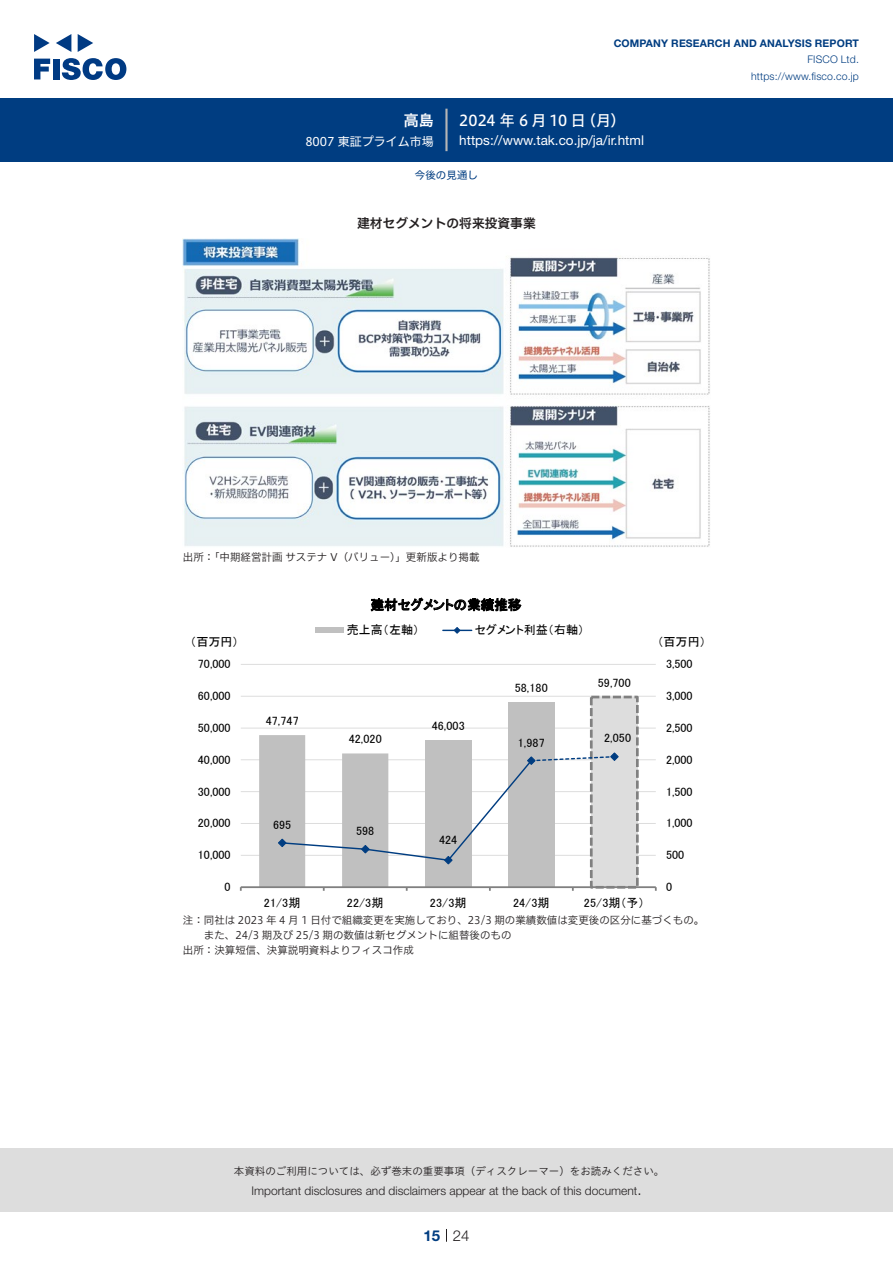
<style>
.page{position:relative;width:893px;height:1263px;background:#fff}
.page>*{position:absolute;margin:0;border:0;box-sizing:border-box;transform-origin:0 0}
.t1{font:15px "Hiragino UD Sans F Std N W5";color:#fff}
.t2{font:300 15px "Helvetica Neue LT Std";color:#231f20}
.t3{font:15px "Hiragino UD Sans F Std N W6";color:#fff}
.t4{font:700 15px "Helvetica Neue LT Std";color:#003d81}
.t5{font:13.5px "Helvetica Neue LT Std";color:#fff}
.t6{font:13.5px "MS P Gothic";letter-spacing:.015em;color:#000}
.チャートタイトル{font:12.75px "Hiragino UD Sans F Std N W6";color:#231f20}
.t7{font:12px "MS P Gothic";letter-spacing:.005em;color:#000}
.t8{font:300 12px "Helvetica Neue LT Std";color:#231f20}
.t9{font:12px "Hiragino UD Sans F Std N W4";color:#fff}
.表組み基本スタイル{font:10.5px/15px "Hiragino UD Sans F Std N W3";color:#231f20}
.t10{font:10.5px "Hiragino UD Sans Std W3";color:#231f20}
.t11{font:700 10.5px "Helvetica Neue LT Std";letter-spacing:.015em;color:#003d81}
.t12{font:300 10.5px/16.5px "Helvetica Neue LT Std";letter-spacing:.015em;color:#003d81;text-align:right}
.ヘッダー{font:10.5px "Hiragino UD Sans F Std N W4";color:#003d81}
</style>
<div class="page">
<div style="left:0;top:1148px;width:893px;height:64px;background:#ddd"></div>
<svg style="left:34px;top:59px;width:16px;height:20px"></svg>
<div style="left:53px;top:59px;width:6px;height:20px;background:#003a83"></div>
<svg style="left:62px;top:58px;width:64px;height:22px"></svg>
<svg style="left:34px;top:34px;width:16px;height:18px"></svg>
<svg style="left:78px;top:34px;width:15px;height:18px"></svg>
<svg style="left:56px;top:34px;width:15px;height:18px"></svg>
<div style="left:0;top:98px;width:893px;height:64px;background:#003d81"></div>
<hr style="left:445px;top:109px;width:3px;height:42px;background:#b5b5b6">
<svg style="left:446px;top:1229px;width:1px;height:13px"></svg>
<img style="left:183px;top:238px;width:527px;height:309px">
<hr style="left:241px;top:855px;width:415px;height:1px;background:#ddd">
<hr style="left:241px;top:823px;width:415px;height:1px;background:#ddd">
<hr style="left:241px;top:791px;width:415px;height:1px;background:#ddd">
<hr style="left:241px;top:759px;width:415px;height:1px;background:#ddd">
<hr style="left:241px;top:728px;width:415px;height:1px;background:#ddd">
<hr style="left:241px;top:696px;width:415px;height:1px;background:#ddd">
<hr style="left:241px;top:664px;width:415px;height:1px;background:#ddd">
<div style="left:508px;top:702px;width:46px;height:185px;background:#c0c0c0"></div>
<div style="left:591px;top:697px;width:46px;height:190px;background:#ddd"></div>
<div style="left:590px;top:696px;width:49px;height:193px;border:3px dashed #808080"></div>
<hr style="left:241px;top:886px;width:415px;height:2px;background:#808080">
<svg style="left:259px;top:735px;width:360px;height:156px"></svg>
<div style="left:315px;top:627px;width:29px;height:6px;background:#c0c0c0"></div>
<svg style="left:443px;top:627px;width:29px;height:7px"></svg>
<p class="t3" style="left:404px;top:109px;width:31px">高島</p>
<p class="t9" style="left:305px;top:132px;width:130px">8007 東証プライム市場</p>
<p class="t11" style="left:614px;top:37px;width:247px">COMPANY RESEARCH AND ANALYSIS REPORT</p>
<p class="t12" style="left:751px;top:51px;width:109px">FISCO Ltd. https://www.fisco.co j p.</p>
<p class="t1" style="left:581px;top:109px;width:46px">（月(</p>
<p class="t1" style="left:459px;top:109px;width:128px">2024 年 6 月 10 日</p>
<p class="t5" style="left:459px;top:132px;width:186px">https: / / w w w . t a k . c o j p. j a/ .i r/ h t m l</p>
<p class="ヘッダー" style="left:415px;top:167px;width:64px">今後の見通し</p>
<p class="チャートタイトル" style="left:357px;top:214px;width:180px">建材セグメントの将来投資事業</p>
<p class="表組み基本スタイル" style="left:183px;top:549px;width:298px">出所「：中期経営計画サステナ V（バリュー）」更新版より掲載</p>
<p class="t7" style="left:190px;top:635px;width:50px">（百万円）</p>
<p class="t7" style="left:198px;top:658px;width:34px">70,000</p>
<p class="t7" style="left:198px;top:690px;width:34px">60,000</p>
<p class="t7" style="left:198px;top:722px;width:34px">50,000</p>
<p class="t7" style="left:198px;top:753px;width:34px">40,000</p>
<p class="t7" style="left:198px;top:785px;width:34px">30,000</p>
<p class="t7" style="left:198px;top:817px;width:34px">20,000</p>
<p class="t7" style="left:198px;top:849px;width:34px">10,000</p>
<p class="t7" style="left:224px;top:881px;width:8px">0</p>
<p class="t7" style="left:266px;top:714px;width:34px">47,747</p>
<p class="t7" style="left:273px;top:819px;width:20px">695</p>
<p class="t7" style="left:264px;top:896px;width:38px">21/3期</p>
<p class="t6" style="left:371px;top:598px;width:152px">建材セグメントの業績推移</p>
<p class="t7" style="left:475px;top:624px;width:111px">セグメント利益（右軸(</p>
<p class="t7" style="left:347px;top:624px;width:74px">売上高（左軸）</p>
<p class="t7" style="left:349px;top:733px;width:34px">42,020</p>
<p class="t7" style="left:432px;top:720px;width:34px">46,003</p>
<p class="t7" style="left:515px;top:681px;width:34px">58,180</p>
<p class="t7" style="left:518px;top:736px;width:28px">1,987</p>
<p class="t7" style="left:598px;top:676px;width:34px">59,700</p>
<p class="t7" style="left:604px;top:731px;width:28px">2,050</p>
<p class="t7" style="left:356px;top:825px;width:20px">598</p>
<p class="t7" style="left:439px;top:833px;width:20px">424</p>
<p class="t7" style="left:347px;top:896px;width:38px">22/3期</p>
<p class="t7" style="left:430px;top:896px;width:38px">23/3期</p>
<p class="t7" style="left:513px;top:896px;width:38px">24/3期</p>
<p class="t7" style="left:584px;top:896px;width:62px">25/3期予（ (</p>
<p class="t7" style="left:657px;top:635px;width:50px">（百万円(</p>
<p class="t7" style="left:666px;top:658px;width:28px">3,500</p>
<p class="t7" style="left:666px;top:690px;width:28px">3,000</p>
<p class="t7" style="left:666px;top:722px;width:28px">2,500</p>
<p class="t7" style="left:666px;top:753px;width:28px">2,000</p>
<p class="t7" style="left:666px;top:785px;width:28px">1,500</p>
<p class="t7" style="left:666px;top:817px;width:28px">1,000</p>
<p class="t7" style="left:666px;top:849px;width:20px">500</p>
<p class="t7" style="left:666px;top:881px;width:8px">0</p>
<p class="表組み基本スタイル" style="left:204px;top:912px;width:502px;text-indent:-21px">注：同社は 2023 年 4 月 1 日付で組織変更を実施しており、23/3 期の業績数値は変更後の区分に基づくもの。また、24/3 期及び 25/3 期の数値は新セグメントに組替後のもの</p>
<p class="表組み基本スタイル" style="left:183px;top:942px;width:232px">出所：決算短信、決算説明資料よりフィスコ作成</p>
<p class="t10" style="left:234px;top:1163px;width:432px">本資料のご利用については、必ず巻末の重要事項（ディスクレーマー）をお読みください。</p>
<p class="t2" style="left:637px;top:1180px;width:6px">.</p>
<p class="t8" style="left:251px;top:1183px;width:387px">Important disclosures and disclaimers appear at the back of this document</p>
<p class="t4" style="left:423px;top:1226px;width:18px">15</p>
<p class="t2" style="left:453px;top:1226px;width:18px">24</p>
</div>
